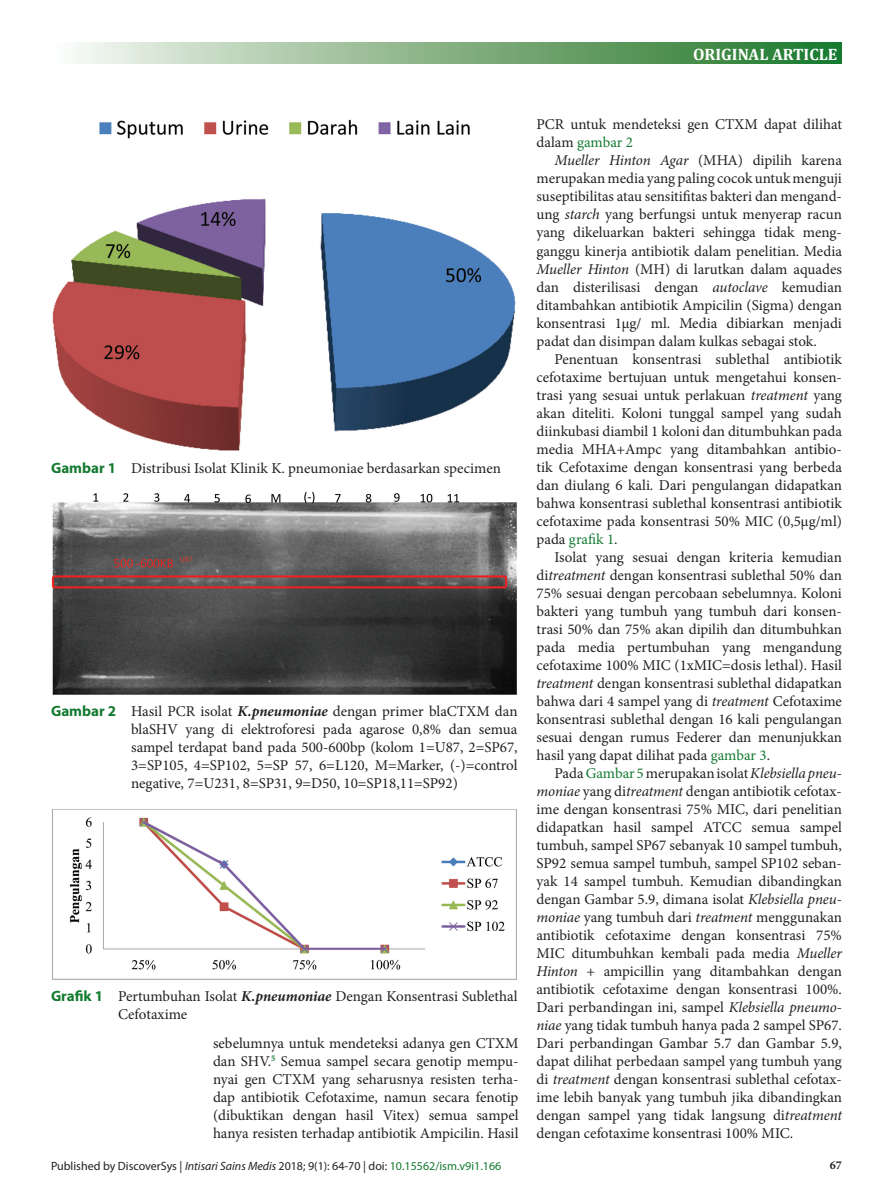
<style>
.page{position:relative;width:893px;height:1191px;background:#fff}
.page>*{position:absolute;margin:0;border:0;box-sizing:border-box;transform-origin:0 0}
.t1{font:700 16.5px "Cambria";color:#fff}
.TextInd{font:15px/18px "Minion Pro";color:#231f20;text-align:justify}
.Fig_caption{font:15px/18px "Minion Pro";color:#231f20}
.t2{font:12px "Myriad Pro";color:#231f20}
.t3{font:700 12px "Minion Pro";color:#231f20}
.s1{font-family:"Myriad Pro";font-weight:700;color:#137a30}
.s2{font-weight:700;font-style:italic}
.s3{font-style:italic}
.s4{color:#137a30}
</style>
<div class="page">
<div style="left:51px;top:43px;width:791px;height:21px;background:linear-gradient(to right,#f7f6f0,#1a7323)"></div>
<img style="left:52px;top:809px;width:465px;height:171px">
<img style="left:52px;top:119px;width:464px;height:332px">
<img style="left:51px;top:491px;width:466px;height:204px">
<p class="t1" style="left:693px;top:42px;width:146px">ORIGINAL ARTICLE</p>
<p class="Fig_caption" style="left:51px;top:459px;width:451px"><span class="s1">Gambar 1</span> Distribusi Isolat Klinik K. pneumoniae berdasarkan specimen</p>
<p class="Fig_caption" style="left:131px;top:702px;width:388px;text-align:justify;text-indent:-80px"><span class="s1">Gambar 2</span> Hasil PCR isolat <span class="s2">K.pneumoniae</span> dengan primer blaCTXM dan blaSHV yang di elektroforesi pada agarose 0,8% dan semua sampel terdapat band pada 500-600bp (kolom 1=U87, 2=SP67, 3=SP105, 4=SP102, 5=SP 57, 6=L120, M=Marker, (-)=control negative, 7=U231, 8=SP31, 9=D50, 10=SP18,11=SP92)</p>
<p class="Fig_caption" style="left:118px;top:987px;width:401px;text-indent:-67px"><span class="s1">Grafik 1</span> Pertumbuhan Isolat <span class="s2">K.pneumoniae</span> Dengan Konsentrasi Sublethal<br>Cefotaxime</p>
<p class="TextInd" style="left:213px;top:1034px;width:307px">sebelumnya untuk mendeteksi adanya gen CTXM dan SHV.<sup>5</sup> Semua sampel secara genotip mempu&shy;nyai gen CTXM yang seharusnya resisten terha&shy;dap antibiotik Cefotaxime, namun secara fenotip (dibuktikan dengan hasil Vitex) semua sampel hanya resisten terhadap antibiotik Ampicilin. Hasil</p>
<p class="t2" style="left:51px;top:1158px;width:452px">Published by DiscoverSys | <span class="s3">Intisari Sains Medis</span> 2018; 9(1): 64-70 | doi: <span class="s4">10.15562/ism.v9i1.166</span></p>
<p class="TextInd" style="left:536px;top:116px;width:307px">PCR untuk mendeteksi gen CTXM dapat dilihat dalam <span class="s4">gambar 2</span></p>
<p class="TextInd" style="left:536px;top:152px;width:307px;text-indent:18px"><span class="s3">Mueller Hinton Agar</span> (MHA) dipilih karena merupakan media yang paling cocok untuk menguji suseptibilitas atau sensitifitas bakteri dan mengand&shy;ung <span class="s3">starch</span> yang berfungsi untuk menyerap racun yang dikeluarkan bakteri sehingga tidak meng&shy;ganggu kinerja antibiotik dalam penelitian. Media <span class="s3">Mueller Hinton</span> (MH) di larutkan dalam aquades dan disterilisasi dengan <span class="s3">autoclave</span> kemudian ditambahkan antibiotik Ampicilin (Sigma) dengan konsentrasi 1µg/ ml. Media dibiarkan menjadi padat dan disimpan dalam kulkas sebagai stok.</p>
<p class="TextInd" style="left:536px;top:350px;width:307px;text-indent:18px">Penentuan konsentrasi sublethal antibiotik cefotaxime bertujuan untuk mengetahui konsen&shy;trasi yang sesuai untuk perlakuan <span class="s3">treatment</span> yang akan diteliti. Koloni tunggal sampel yang sudah diinkubasi diambil 1 koloni dan ditumbuhkan pada media MHA+Ampc yang ditambahkan antibio&shy;tik Cefotaxime dengan konsentrasi yang berbeda dan diulang 6 kali. Dari pengulangan didapatkan bahwa konsentrasi sublethal konsentrasi antibiotik cefotaxime pada konsentrasi 50% MIC (0,5µg/ml) pada <span class="s4">grafik 1</span>.</p>
<p class="TextInd" style="left:536px;top:548px;width:307px;text-indent:18px">Isolat yang sesuai dengan kriteria kemudian di<span class="s3">treatment</span> dengan konsentrasi sublethal 50% dan 75% sesuai dengan percobaan sebelumnya. Koloni bakteri yang tumbuh yang tumbuh dari konsen&shy;trasi 50% dan 75% akan dipilih dan ditumbuhkan pada media pertumbuhan yang mengandung cefotaxime 100% MIC (1xMIC=dosis lethal). Hasil <span class="s3">treatment</span> dengan konsentrasi sublethal didapatkan bahwa dari 4 sampel yang di <span class="s3">treatment</span> Cefotaxime konsentrasi sublethal dengan 16 kali pengulangan sesuai dengan rumus Federer dan menunjukkan hasil yang dapat dilihat pada <span class="s4">gambar 3</span>.</p>
<p class="TextInd" style="left:536px;top:764px;width:307px;text-indent:18px">Pada <span class="s4">Gambar 5</span> merupakan isolat <span class="s3">Klebsiella pneu&shy;moniae</span> yang di<span class="s3">treatment</span> dengan antibiotik cefotax&shy;ime dengan konsentrasi 75% MIC, dari penelitian didapatkan hasil sampel ATCC semua sampel tumbuh, sampel SP67 sebanyak 10 sampel tumbuh, SP92 semua sampel tumbuh, sampel SP102 seban&shy;yak 14 sampel tumbuh. Kemudian dibandingkan dengan Gambar 5.9, dimana isolat <span class="s3">Klebsiella pneu&shy;moniae</span> yang tumbuh dari <span class="s3">treatment</span> menggunakan antibiotik cefotaxime dengan konsentrasi 75% MIC ditumbuhkan kembali pada media <span class="s3">Mueller Hinton</span> + ampicillin yang ditambahkan dengan antibiotik cefotaxime dengan konsentrasi 100%.<br>Dari perbandingan ini, sampel <span class="s3">Klebsiella pneumo&shy;niae</span> yang tidak tumbuh hanya pada 2 sampel SP67.<br>Dari perbandingan Gambar 5.7 dan Gambar 5.9, dapat dilihat perbedaan sampel yang tumbuh yang di <span class="s3">treatment</span> dengan konsentrasi sublethal cefotax&shy;ime lebih banyak yang tumbuh jika dibandingkan dengan sampel yang tidak langsung di<span class="s3">treatment </span>dengan cefotaxime konsentrasi 100% MIC.</p>
<p class="t3" style="left:830px;top:1157px;width:13px">67</p>
</div>
